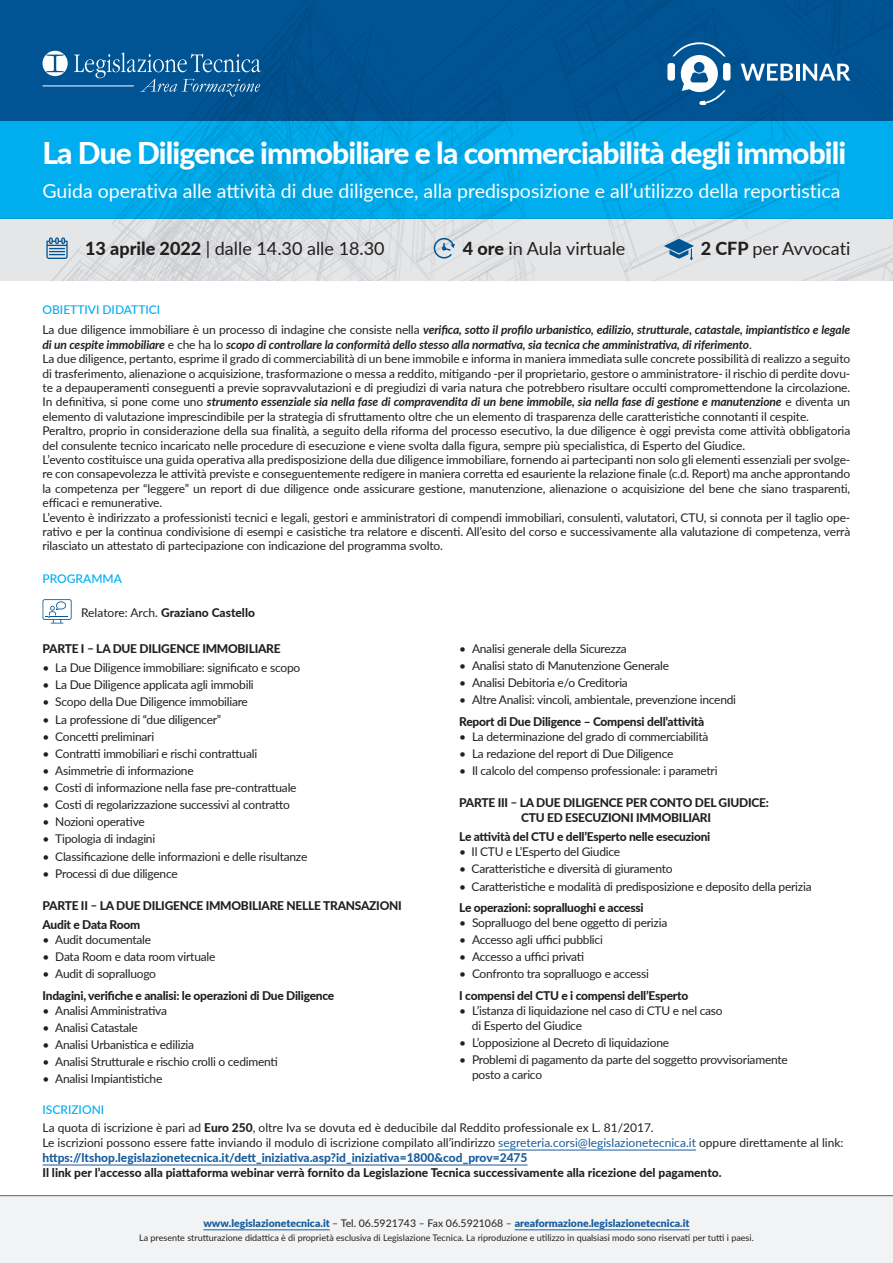
<style>
.page{position:relative;width:893px;height:1263px;background:#fff}
.page>*{position:absolute;margin:0;border:0;box-sizing:border-box;transform-origin:0 0}
.t1{font:800 30px "Lato";letter-spacing:-.03em;color:#fff}
.t2{font:19.5px "Lato";color:#fff}
.t3{font:18px "Lato";color:#231f20}
.t4{font:12px/14.4px "Lato";letter-spacing:-.01em;color:#231f20}
.t5{font:800 12px/19.2px "Lato";letter-spacing:-.02em;color:#231f20}
.t6{font:italic 700 12px/20.5px "Lato";letter-spacing:-.01em;color:#231f20}
.t7{font:800 12px "Lato";color:#231f20}
.t8{font:500 12px "Lato";color:#00aeef}
.t9{font:900 10.5px "Lato";color:#175d9e}
.t10{font:9px "Lato";color:#231f20}
.s1{font-weight:800}
.s2{font-weight:500;font-style:normal;color:#00aeef}
.s3{font-weight:400;font-style:normal}
.s4{font-weight:700;font-style:italic}
.s5{font-weight:400}
.s6{font-weight:500;color:#00aeef}
.s7{color:#175d9e}
.s8{font-weight:800;color:#175d9e}
.s9{font-weight:400;color:#231f20}
</style>
<div class="page">
<svg style="left:0;top:121px;width:893px;height:97px;background:#00a9e9"></svg>
<div style="left:0;top:0;width:893px;height:121px;background:#005595"></div>
<svg style="left:0;top:218px;width:893px;height:63px;background:#dce0e3"></svg>
<div style="left:0;top:1195px;width:893px;height:68px;background:#f2f3f4"></div>
<hr style="left:203px;top:1229px;width:127px;height:1px;background:#175d9e">
<hr style="left:515px;top:1229px;width:175px;height:1px;background:#175d9e">
<hr style="left:498px;top:1150px;width:198px;height:1px;background:#175d9e">
<hr style="left:43px;top:1165px;width:485px;height:1px;background:#175d9e">
<svg style="left:741px;top:64px;width:52px;height:17px"></svg>
<hr style="left:796px;top:64px;width:3px;height:17px;background:#fff">
<svg style="left:803px;top:64px;width:47px;height:17px"></svg>
<div style="left:667px;top:63px;width:8px;height:18px;background:#fff;border-radius:3px"></div>
<div style="left:723px;top:63px;width:7px;height:18px;background:#fff;border-radius:3px"></div>
<svg style="left:672px;top:42px;width:53px;height:63px"></svg>
<svg style="left:74px;top:52px;width:187px;height:45px"></svg>
<svg style="left:43px;top:51px;width:25px;height:25px"></svg>
<hr style="left:43px;top:86px;width:91px;height:1px;background:#fff">
<svg style="left:433px;top:237px;width:22px;height:22px"></svg>
<svg style="left:46px;top:237px;width:22px;height:22px"></svg>
<svg style="left:43px;top:599px;width:29px;height:24px"></svg>
<svg style="left:664px;top:239px;width:29px;height:21px"></svg>
<h1 class="t1" style="left:43px;top:131px;width:805px">La Due Diligence immobiliare e la commerciabilità degli immobili</h1>
<h2 class="t2" style="left:43px;top:176px;width:799px">Guida operativa alle attività di due diligence, alla predisposizione e all’utilizzo della reportistica</h2>
<h3 class="t3" style="left:85px;top:236px;width:301px"><span class="s1">13 aprile 2022</span> | dalle 14.30 alle 18.30</h3>
<h3 class="t3" style="left:463px;top:236px;width:164px"><span class="s1">4 ore</span> in Aula virtuale</h3>
<h3 class="t3" style="left:701px;top:236px;width:151px"><span class="s1">2 CFP</span> per Avvocati</h3>
<p class="t6" style="left:43px;top:299px;width:809px"><span class="s2">OBIETTIVI DIDATTICI<br></span><span class="s3">La due diligence immobiliare è un processo di indagine che consiste nella</span> verifica, sotto il profilo urbanistico, edilizio, strutturale, catastale, impiantistico e legale</p>
<p class="t4" style="left:43px;top:337px;width:809px"><span class="s4">di un cespite immobiliare</span> e che ha lo <span class="s4">scopo di controllare la conformità dello stesso alla normativa, sia tecnica che amministrativa, di riferimento</span>.<br>La due diligence, pertanto, esprime il grado di commerciabilità di un bene immobile e informa in maniera immediata sulle concrete possibilità di realizzo a seguito di trasferimento, alienazione o acquisizione, trasformazione o messa a reddito, mitigando -per il proprietario, gestore o amministratore- il rischio di perdite dovu&shy;te a depauperamenti conseguenti a previe sopravvalutazioni e di pregiudizi di varia natura che potrebbero risultare occulti compromettendone la circolazione.<br>In definitiva, si pone come uno <span class="s4">strumento essenziale sia nella fase di compravendita di un bene immobile, sia nella fase di gestione e manutenzione</span> e diventa un elemento di valutazione imprescindibile per la strategia di sfruttamento oltre che un elemento di trasparenza delle caratteristiche connotanti il cespite.<br>Peraltro, proprio in considerazione della sua finalità, a seguito della riforma del processo esecutivo, la due diligence è oggi prevista come attività obbligatoria del consulente tecnico incaricato nelle procedure di esecuzione e viene svolta dalla figura, sempre più specialistica, di Esperto del Giudice.<br>L’evento costituisce una guida operativa alla predisposizione della due diligence immobiliare, fornendo ai partecipanti non solo gli elementi essenziali per svolge&shy;re con consapevolezza le attività previste e conseguentemente redigere in maniera corretta ed esauriente la relazione finale (c.d. Report) ma anche approntando la competenza per “leggere” un report di due diligence onde assicurare gestione, manutenzione, alienazione o acquisizione del bene che siano trasparenti, efficaci e remunerative.<br>L’evento è indirizzato a professionisti tecnici e legali, gestori e amministratori di compendi immobiliari, consulenti, valutatori, CTU, si connota per il taglio ope&shy;rativo e per la continua condivisione di esempi e casistiche tra relatore e discenti. All’esito del corso e successivamente alla valutazione di competenza, verrà rilasciato un attestato di partecipazione con indicazione del programma svolto.</p>
<p class="t8" style="left:43px;top:570px;width:81px">PROGRAMMA</p>
<p class="t7" style="left:81px;top:603px;width:175px"><span class="s5">Relatore: Arch.</span> Graziano Castello</p>
<p class="t5" style="left:43px;top:638px;width:240px">PARTE I – LA DUE DILIGENCE IMMOBILIARE</p>
<p class="t4" style="left:43px;top:660px;width:259px">• La Due Diligence immobiliare: significato e scopo</p>
<p class="t4" style="left:43px;top:677px;width:213px">• La Due Diligence applicata agli immobili</p>
<p class="t4" style="left:43px;top:694px;width:207px">• Scopo della Due Diligence immobiliare</p>
<p class="t4" style="left:43px;top:711px;width:180px">• La professione di “due diligencer”</p>
<p class="t4" style="left:43px;top:728px;width:113px">• Concetti preliminari</p>
<p class="t4" style="left:43px;top:746px;width:216px">• Contratti immobiliari e rischi contrattuali</p>
<p class="t4" style="left:43px;top:763px;width:153px">• Asimmetrie di informazione</p>
<p class="t4" style="left:43px;top:780px;width:256px">• Costi di informazione nella fase pre-contrattuale</p>
<p class="t4" style="left:43px;top:797px;width:249px">• Costi di regolarizzazione successivi al contratto</p>
<p class="t4" style="left:43px;top:814px;width:104px">• Nozioni operative</p>
<p class="t4" style="left:43px;top:831px;width:114px">• Tipologia di indagini</p>
<p class="t4" style="left:43px;top:848px;width:266px">• Classificazione delle informazioni e delle risultanze</p>
<p class="t4" style="left:43px;top:865px;width:137px">• Processi di due diligence</p>
<p class="t5" style="left:43px;top:895px;width:361px">PARTE II – LA DUE DILIGENCE IMMOBILIARE NELLE TRANSAZIONI<br>Audit e Data Room</p>
<p class="t4" style="left:43px;top:932px;width:110px">• Audit documentale</p>
<p class="t4" style="left:43px;top:949px;width:174px">• Data Room e data room virtuale</p>
<p class="t4" style="left:43px;top:966px;width:115px">• Audit di sopralluogo</p>
<p class="t5" style="left:43px;top:985px;width:293px">Indagini, verifiche e analisi: le operazioni di Due Diligence</p>
<p class="t4" style="left:43px;top:1002px;width:126px">• Analisi Amministrativa</p>
<p class="t4" style="left:43px;top:1020px;width:97px">• Analisi Catastale</p>
<p class="t4" style="left:43px;top:1037px;width:153px">• Analisi Urbanistica e edilizia</p>
<p class="t4" style="left:43px;top:1054px;width:237px">• Analisi Strutturale e rischio crolli o cedimenti</p>
<p class="t4" style="left:43px;top:1071px;width:121px">• Analisi Impiantistiche</p>
<p class="t4" style="left:459px;top:641px;width:169px">• Analisi generale della Sicurezza</p>
<p class="t4" style="left:459px;top:658px;width:211px">• Analisi stato di Manutenzione Generale</p>
<p class="t4" style="left:459px;top:675px;width:170px">• Analisi Debitoria e/o Creditoria</p>
<p class="t4" style="left:459px;top:692px;width:278px">• Altre Analisi: vincoli, ambientale, prevenzione incendi</p>
<p class="t5" style="left:459px;top:711px;width:247px">Report di Due Diligence – Compensi dell’attività</p>
<p class="t4" style="left:459px;top:728px;width:251px">• La determinazione del grado di commerciabilità</p>
<p class="t4" style="left:459px;top:746px;width:216px">• La redazione del report di Due Diligence</p>
<p class="t4" style="left:459px;top:763px;width:260px">• Il calcolo del compenso professionale: i parametri</p>
<p class="t5" style="left:459px;top:795px;width:311px;line-height:15px;text-align:center">PARTE III – LA DUE DILIGENCE PER CONTO DEL GIUDICE:<br>CTU ED ESECUZIONI IMMOBILIARI</p>
<p class="t5" style="left:459px;top:827px;width:253px">Le attività del CTU e dell’Esperto nelle esecuzioni</p>
<p class="t4" style="left:459px;top:844px;width:162px">• Il CTU e L’Esperto del Giudice</p>
<p class="t4" style="left:459px;top:861px;width:215px">• Caratteristiche e diversità di giuramento</p>
<p class="t4" style="left:459px;top:878px;width:354px">• Caratteristiche e modalità di predisposizione e deposito della perizia</p>
<p class="t5" style="left:459px;top:897px;width:186px">Le operazioni: sopralluoghi e accessi</p>
<p class="t4" style="left:459px;top:915px;width:210px">• Sopralluogo del bene oggetto di perizia</p>
<p class="t4" style="left:459px;top:932px;width:145px">• Accesso agli uffici pubblici</p>
<p class="t4" style="left:459px;top:949px;width:127px">• Accesso a uffici privati</p>
<p class="t4" style="left:459px;top:966px;width:191px">• Confronto tra sopralluogo e accessi</p>
<p class="t5" style="left:459px;top:985px;width:231px">I compensi del CTU e i compensi dell’Esperto</p>
<p class="t4" style="left:472px;top:1002px;width:252px;line-height:15px;text-indent:-13px">• L’istanza di liquidazione nel caso di CTU e nel caso di Esperto del Giudice</p>
<p class="t4" style="left:459px;top:1035px;width:211px">• L’opposizione al Decreto di liquidazione</p>
<p class="t4" style="left:472px;top:1051px;width:317px;line-height:15px;text-indent:-13px">• Problemi di pagamento da parte del soggetto provvisoriamente posto a carico</p>
<p class="t4" style="left:43px;top:1100px;width:613px;line-height:18.3px"><span class="s6">ISCRIZIONI<br></span>La quota di iscrizione è pari ad <span class="s1">Euro 250</span>, oltre Iva se dovuta ed è deducibile dal Reddito professionale ex L. 81/2017.</p>
<p class="t4" style="left:43px;top:1135px;width:803px;line-height:15px">Le iscrizioni possono essere fatte inviando il modulo di iscrizione compilato all’indirizzo <span class="s7">segreteria.corsi@legislazionetecnica.it</span> oppure direttamente al link: <span class="s8">https://ltshop.legislazionetecnica.it/dett_iniziativa.asp?id_iniziativa=1800&amp;cod_prov=2475</span></p>
<p class="t7" style="left:43px;top:1164px;width:681px">Il link per l’accesso alla piattaforma webinar verrà fornito da Legislazione Tecnica successivamente alla ricezione del pagamento.</p>
<p class="t9" style="left:203px;top:1216px;width:488px">www.legislazionetecnica.it <span class="s9">– Tel. 06.5921743 – Fax 06.5921068 –</span> areaformazione.legislazionetecnica.it</p>
<p class="t10" style="left:139px;top:1231px;width:616px">La presente strutturazione didattica è di proprietà esclusiva di Legislazione Tecnica. La riproduzione e utilizzo in qualsiasi modo sono riservati per tutti i paesi.</p>
</div>
